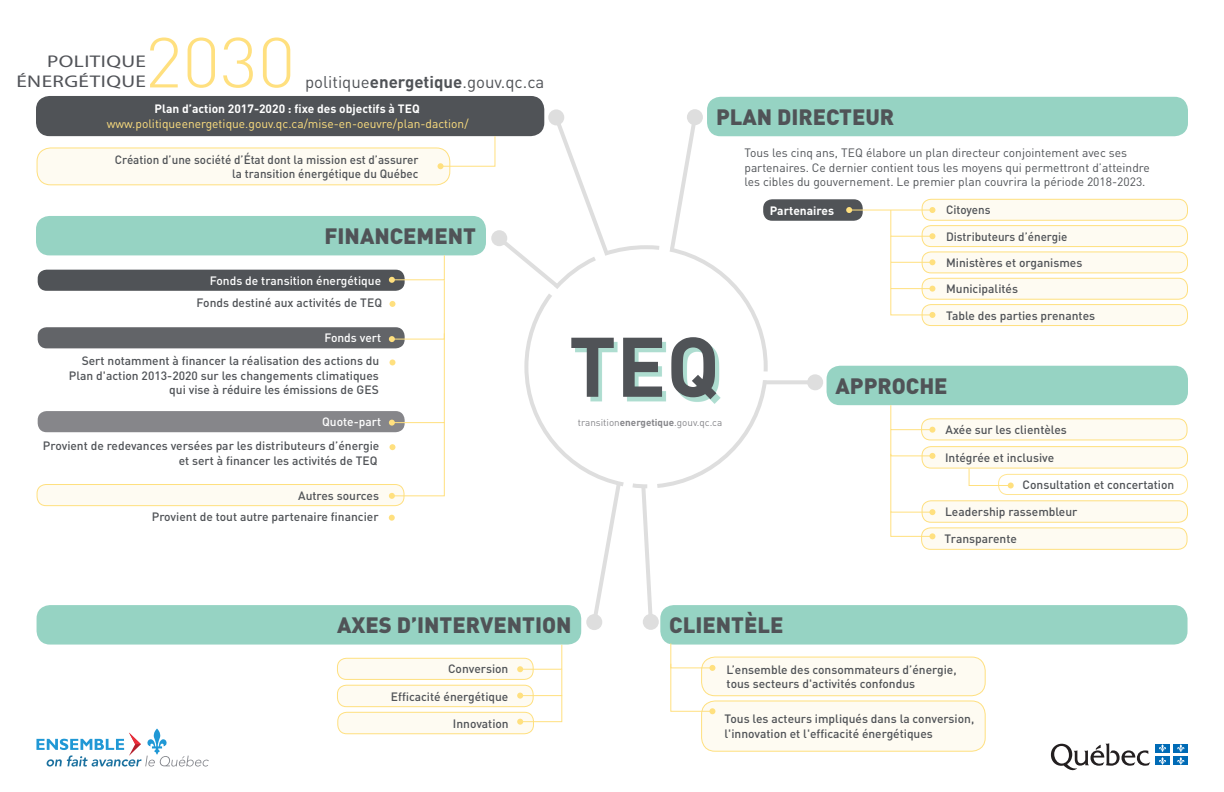
<style>
.page{position:relative;width:1224px;height:792px;background:#fff}
.page>*{position:absolute;margin:0;border:0;box-sizing:border-box;transform-origin:0 0}
.t1{font:700 83px "DIN";color:#505357}
.t2{font:300 69.6px "DIN";color:#ffe07f;scale:1.05 1}
.t3{font:900 22px "DINOT";color:#505357}
.t4{font:17px/20.5px "Myriad Pro";letter-spacing:.02em;color:#515358;text-align:right;scale:1.25 1}
.t5{font:16.8px "DINOT";color:#505357}
.t6{font:500 12px/14.4px "DINOT";color:#505357;text-align:right}
.t7{font:12px/14.4px "DINOT";color:#505357}
.t8{font:12px "DINOT";color:#ffe07f}
.t9{font:700 12px "DINOT";color:#fff}
.t10{font:500 12px "DINOT";color:#fff}
.t11{font:9.9px "DINOT";color:#86868a}
.s1{font-weight:700}
</style>
<div class="page">
<div style="left:763px;top:199px;width:100px;height:22px;background:#505357;border-radius:9px"></div>
<div style="left:36px;top:96px;width:508px;height:40px;background:#505357;border-radius:13px"></div>
<div style="left:707px;top:97px;width:481px;height:39px;background:#96d3c3;border-radius:14px"></div>
<div style="left:827px;top:366px;width:361px;height:39px;background:#96d3c3;border-radius:14px"></div>
<div style="left:660px;top:605px;width:528px;height:40px;background:#96d3c3;border-radius:14px"></div>
<div style="left:37px;top:605px;width:544px;height:40px;background:#96d3c3;border-radius:14px"></div>
<div style="left:36px;top:216px;width:450px;height:39px;background:#96d3c3;border-radius:14px"></div>
<div style="left:922px;top:226px;width:265px;height:21px;background:#fefbf2;border-radius:9px"></div>
<div style="left:922px;top:225px;width:266px;height:22px;border:1px solid #ffe07f;border-radius:9px"></div>
<div style="left:922px;top:199px;width:265px;height:21px;background:#fefbf2;border-radius:9px"></div>
<div style="left:922px;top:199px;width:266px;height:22px;border:1px solid #ffe07f;border-radius:9px"></div>
<div style="left:37px;top:148px;width:413px;height:37px;background:#fefbf2;border-radius:13px"></div>
<div style="left:37px;top:147px;width:413px;height:38px;border:1px solid #ffe07f;border-radius:13px"></div>
<div style="left:922px;top:252px;width:265px;height:21px;background:#fefbf2;border-radius:9px"></div>
<div style="left:922px;top:251px;width:266px;height:22px;border:1px solid #ffe07f;border-radius:9px"></div>
<div style="left:922px;top:278px;width:265px;height:21px;background:#fefbf2;border-radius:9px"></div>
<div style="left:922px;top:278px;width:266px;height:22px;border:1px solid #ffe07f;border-radius:9px"></div>
<div style="left:922px;top:305px;width:265px;height:21px;background:#fefbf2;border-radius:9px"></div>
<div style="left:922px;top:304px;width:266px;height:22px;border:1px solid #ffe07f;border-radius:9px"></div>
<div style="left:922px;top:419px;width:265px;height:21px;background:#fefbf2;border-radius:9px"></div>
<div style="left:921px;top:418px;width:267px;height:22px;border:1px solid #ffe07f;border-radius:9px"></div>
<div style="left:337px;top:658px;width:196px;height:21px;background:#fefbf2;border-radius:9px"></div>
<div style="left:337px;top:658px;width:197px;height:22px;border:1px solid #ffe07f;border-radius:9px"></div>
<div style="left:37px;top:485px;width:367px;height:21px;background:#fefbf2;border-radius:9px"></div>
<div style="left:37px;top:484px;width:368px;height:22px;border:1px solid #ffe07f;border-radius:9px"></div>
<div style="left:702px;top:657px;width:283px;height:39px;background:#fefbf2;border-radius:14px"></div>
<div style="left:701px;top:657px;width:285px;height:39px;border:1px solid #ffe07f;border-radius:14px"></div>
<div style="left:337px;top:685px;width:196px;height:22px;background:#fefbf2;border-radius:9px"></div>
<div style="left:337px;top:685px;width:197px;height:22px;border:1px solid #ffe07f;border-radius:9px"></div>
<div style="left:702px;top:701px;width:283px;height:50px;background:#fefbf2;border-radius:14px"></div>
<div style="left:701px;top:700px;width:285px;height:52px;border:1px solid #ffe07f;border-radius:14px"></div>
<div style="left:922px;top:447px;width:266px;height:21px;background:#fefbf2;border-radius:9px"></div>
<div style="left:922px;top:446px;width:266px;height:23px;border:1px solid #ffe07f;border-radius:9px"></div>
<div style="left:338px;top:712px;width:195px;height:22px;background:#fefbf2;border-radius:9px"></div>
<div style="left:337px;top:712px;width:197px;height:22px;border:1px solid #ffe07f;border-radius:9px"></div>
<div style="left:38px;top:270px;width:367px;height:21px;background:#505357;border-radius:9px"></div>
<div style="left:38px;top:327px;width:367px;height:21px;background:#626468;border-radius:9px"></div>
<div style="left:38px;top:411px;width:367px;height:21px;background:#86868a;border-radius:9px"></div>
<div style="left:922px;top:501px;width:266px;height:21px;background:#fefbf2;border-radius:9px"></div>
<div style="left:922px;top:500px;width:266px;height:23px;border:1px solid #ffe07f;border-radius:9px"></div>
<div style="left:922px;top:528px;width:265px;height:21px;background:#fefbf2;border-radius:9px"></div>
<div style="left:921px;top:527px;width:267px;height:23px;border:1px solid #ffe07f;border-radius:9px"></div>
<div style="left:998px;top:474px;width:190px;height:21px;border:1px solid #ffe592;border-radius:9px"></div>
<svg style="left:36px;top:729px;width:173px;height:38px"></svg>
<svg style="left:1051px;top:743px;width:99px;height:27px"></svg>
<div style="left:1155px;top:744px;width:15px;height:8px;background:#006bb6"></div>
<div style="left:1174px;top:744px;width:14px;height:8px;background:#006bb6"></div>
<div style="left:1155px;top:757px;width:15px;height:8px;background:#006bb6"></div>
<svg style="left:1159px;top:744px;width:7px;height:21px"></svg>
<div style="left:1174px;top:757px;width:14px;height:8px;background:#006bb6"></div>
<svg style="left:1177px;top:744px;width:8px;height:21px"></svg>
<hr style="left:849px;top:210px;width:83px;height:1px;background:#ffe07f">
<svg style="left:846px;top:207px;width:6px;height:6px"></svg>
<svg style="left:670px;top:643px;width:45px;height:71px"></svg>
<svg style="left:517px;top:644px;width:46px;height:81px"></svg>
<svg style="left:890px;top:207px;width:45px;height:111px"></svg>
<svg style="left:890px;top:405px;width:45px;height:134px"></svg>
<svg style="left:968px;top:468px;width:46px;height:21px"></svg>
<svg style="left:687px;top:109px;width:16px;height:16px"></svg>
<hr style="left:763px;top:380px;width:52px;height:4px;background:#dedede">
<div style="left:807px;top:374px;width:16px;height:17px;background:#dedede;border-radius:50%"></div>
<div style="left:643px;top:614px;width:16px;height:16px;background:#dedede;border-radius:50%"></div>
<div style="left:586px;top:614px;width:16px;height:16px;background:#dedede;border-radius:50%"></div>
<svg style="left:548px;top:109px;width:16px;height:16px"></svg>
<svg style="left:389px;top:112px;width:381px;height:515px"></svg>
<div style="left:576px;top:342px;width:145px;height:62px;background:#96d3c3;opacity:.77"></div>
<h2 class="t2" style="left:145px;top:20px;width:145px">2030</h2>
<h3 class="t4" style="left:16px;top:51px;width:105px">POLITIQUE<br>ÉNERGÉTIQUE</h3>
<h3 class="t5" style="left:305px;top:70px;width:241px">politique<span class="s1">energetique</span>.gouv.qc.ca</h3>
<p class="t9" style="left:155px;top:101px;width:267px">Plan d’action 2017-2020 : fixe des objectifs à TEQ</p>
<p class="t8" style="left:107px;top:115px;width:363px">www.politiqueenergetique.gouv.qc.ca/mise-en-oeuvre/plan-daction/</p>
<h3 class="t3" style="left:716px;top:102px;width:180px">PLAN DIRECTEUR</h3>
<p class="t6" style="left:115px;top:152px;width:305px">Création d’une société d’État dont la mission est d’assurer la transition énergétique du Québec</p>
<p class="t7" style="left:744px;top:145px;width:407px">Tous les cinq ans, TEQ élabore un plan directeur conjointement avec ses partenaires. Ce dernier contient tous les moyens qui permettront d’atteindre les cibles du gouvernement. Le premier plan couvrira la période 2018-2023.</p>
<p class="t9" style="left:770px;top:202px;width:66px">Partenaires</p>
<p class="t6" style="left:946px;top:202px;width:46px">Citoyens</p>
<h3 class="t3" style="left:325px;top:221px;width:153px">FINANCEMENT</h3>
<p class="t6" style="left:946px;top:229px;width:123px">Distributeurs d’énergie</p>
<p class="t10" style="left:210px;top:272px;width:173px">Fonds de transition énergétique</p>
<p class="t6" style="left:197px;top:295px;width:187px">Fonds destiné aux activités de TEQ</p>
<p class="t10" style="left:324px;top:330px;width:58px">Fonds vert</p>
<p class="t6" style="left:69px;top:353px;width:312px">Sert notamment à financer la réalisation des actions du<br>Plan d'action 2013-2020 sur les changements climatiques qui vise à réduire les émissions de GES</p>
<p class="t10" style="left:322px;top:414px;width:61px">Quote-part</p>
<p class="t6" style="left:43px;top:438px;width:338px">Provient de redevances versées par les distributeurs d’énergie et sert à financer les activités de TEQ</p>
<p class="t6" style="left:298px;top:488px;width:82px">Autres sources</p>
<p class="t6" style="left:152px;top:509px;width:228px">Provient de tout autre partenaire financier</p>
<h1 class="t1" style="left:569px;top:313px;width:152px">TEQ</h1>
<p class="t11" style="left:578px;top:416px;width:146px">transition<span class="s1">energetique</span>.gouv.qc.ca</p>
<h3 class="t3" style="left:337px;top:610px;width:236px">AXES D’INTERVENTION</h3>
<h3 class="t3" style="left:669px;top:610px;width:116px">CLIENTÈLE</h3>
<p class="t6" style="left:946px;top:249px;width:151px;line-height:26.3px;text-align:left">Ministères et organismes<br>Municipalités<br>Table des parties prenantes</p>
<h3 class="t3" style="left:836px;top:371px;width:114px">APPROCHE</h3>
<p class="t6" style="left:946px;top:422px;width:123px">Axée sur les clientèles</p>
<p class="t6" style="left:945px;top:450px;width:111px">Intégrée et inclusive</p>
<p class="t6" style="left:1023px;top:477px;width:153px">Consultation et concertation</p>
<p class="t6" style="left:945px;top:504px;width:134px">Leadership rassembleur</p>
<p class="t6" style="left:945px;top:531px;width:74px">Transparente</p>
<p class="t6" style="left:448px;top:661px;width:62px">Conversion</p>
<p class="t6" style="left:391px;top:689px;width:119px">Efficacité énergétique</p>
<p class="t6" style="left:453px;top:716px;width:57px">Innovation</p>
<p class="t6" style="left:727px;top:662px;width:232px;text-align:left">L’ensemble des consommateurs d’énergie, tous secteurs d'activités confondus</p>
<p class="t6" style="left:725px;top:711px;width:251px;text-align:left">Tous les acteurs impliqués dans la conversion, l'innovation et l'efficacité énergétiques</p>
</div>
